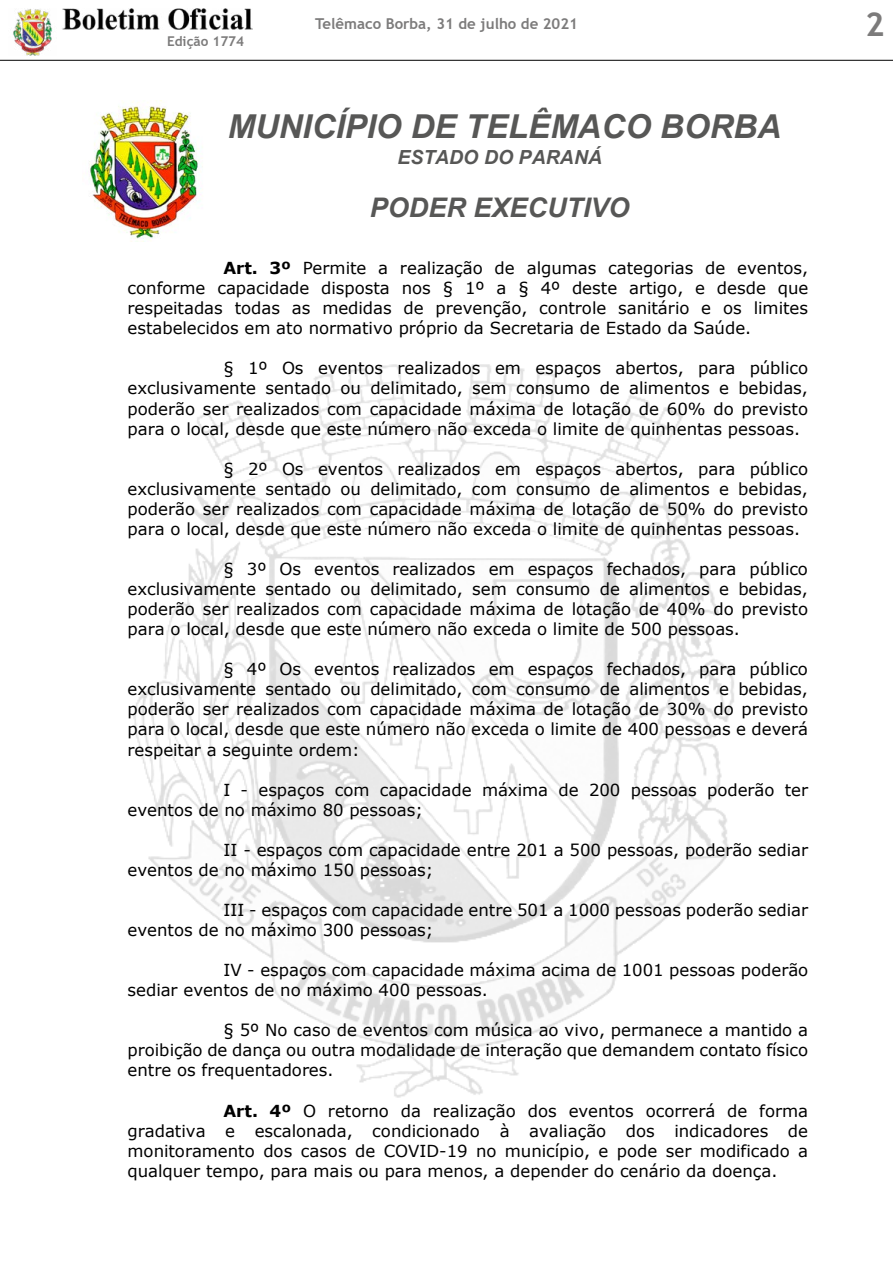
<style>
.page{position:relative;width:893px;height:1263px;background:#fff}
.page>*{position:absolute;margin:0;border:0;box-sizing:border-box;transform-origin:0 0}
.t1{font:italic 700 33px "Arial";color:#575756}
.t2{font:700 33px "Trebuchet MS";color:#7c7b7b}
.t3{font:italic 700 27px "Arial";color:#575756}
.t4{font:italic 700 19.5px "Arial";color:#575756}
.t5{font:16.5px/20.1px "Verdana";letter-spacing:-.005em;color:#000;text-align:justify}
.t6{font:700 15px "Trebuchet MS";color:#7c7b7b}
.t7{font:700 13.5px "Trebuchet MS";color:#7c7b7b}
.s1{font-weight:700}
</style>
<div class="page">
<img style="left:13px;top:9px;width:39px;height:47px">
<img style="left:62px;top:8px;width:191px;height:21px">
<hr style="left:0;top:60px;width:893px;height:1px;background:#000">
<img style="left:89px;top:101px;width:114px;height:138px">
<img style="left:133px;top:364px;width:601px;height:734px">
<p class="t7" style="left:167px;top:33px;width:79px">Edição 1774</p>
<p class="t6" style="left:315px;top:14px;width:264px">Telêmaco Borba, 31 de julho de 2021</p>
<h1 class="t2" style="left:865px;top:3px;width:21px">2</h1>
<h1 class="t1" style="left:228px;top:105px;width:555px">MUNICÍPIO DE TELÊMACO BORBA</h1>
<p class="t4" style="left:397px;top:144px;width:206px">ESTADO DO PARANÁ</p>
<h2 class="t3" style="left:370px;top:190px;width:261px">PODER EXECUTIVO</h2>
<p class="t5" style="left:128px;top:258px;width:682px;text-indent:96px"><span class="s1">Art. 3º</span> Permite a realização de algumas categorias de eventos, conforme capacidade disposta nos § 1º a § 4º deste artigo, e desde que respeitadas todas as medidas de prevenção, controle sanitário e os limites estabelecidos em ato normativo próprio da Secretaria de Estado da Saúde.</p>
<p class="t5" style="left:128px;top:358px;width:682px;text-indent:96px">§ 1º Os eventos realizados em espaços abertos, para público exclusivamente sentado ou delimitado, sem consumo de alimentos e bebidas, poderão ser realizados com capacidade máxima de lotação de 60% do previsto para o local, desde que este número não exceda o limite de quinhentas pessoas.</p>
<p class="t5" style="left:128px;top:458px;width:682px;text-indent:96px">§ 2º Os eventos realizados em espaços abertos, para público exclusivamente sentado ou delimitado, com consumo de alimentos e bebidas, poderão ser realizados com capacidade máxima de lotação de 50% do previsto para o local, desde que este número não exceda o limite de quinhentas pessoas.</p>
<p class="t5" style="left:128px;top:559px;width:682px;text-indent:96px">§ 3º Os eventos realizados em espaços fechados, para público exclusivamente sentado ou delimitado, sem consumo de alimentos e bebidas, poderão ser realizados com capacidade máxima de lotação de 40% do previsto para o local, desde que este número não exceda o limite de 500 pessoas.</p>
<p class="t5" style="left:128px;top:659px;width:682px;text-indent:96px">§ 4º Os eventos realizados em espaços fechados, para público exclusivamente sentado ou delimitado, com consumo de alimentos e bebidas, poderão ser realizados com capacidade máxima de lotação de 30% do previsto para o local, desde que este número não exceda o limite de 400 pessoas e deverá respeitar a seguinte ordem:</p>
<p class="t5" style="left:128px;top:779px;width:682px;text-indent:96px">I - espaços com capacidade máxima de 200 pessoas poderão ter eventos de no máximo 80 pessoas;</p>
<p class="t5" style="left:128px;top:840px;width:682px;text-indent:96px">II - espaços com capacidade entre 201 a 500 pessoas, poderão sediar eventos de no máximo 150 pessoas;</p>
<p class="t5" style="left:128px;top:900px;width:682px;text-indent:96px">III - espaços com capacidade entre 501 a 1000 pessoas poderão sediar eventos de no máximo 300 pessoas;</p>
<p class="t5" style="left:128px;top:960px;width:682px;text-indent:96px">IV - espaços com capacidade máxima acima de 1001 pessoas poderão sediar eventos de no máximo 400 pessoas.</p>
<p class="t5" style="left:128px;top:1020px;width:682px;text-indent:96px">§ 5º No caso de eventos com música ao vivo, permanece a mantido a proibição de dança ou outra modalidade de interação que demandem contato físico entre os frequentadores.</p>
<p class="t5" style="left:128px;top:1100px;width:682px;text-indent:96px"><span class="s1">Art. 4º</span> O retorno da realização dos eventos ocorrerá de forma gradativa e escalonada, condicionado à avaliação dos indicadores de monitoramento dos casos de COVID-19 no município, e pode ser modificado a qualquer tempo, para mais ou para menos, a depender do cenário da doença.</p>
</div>
